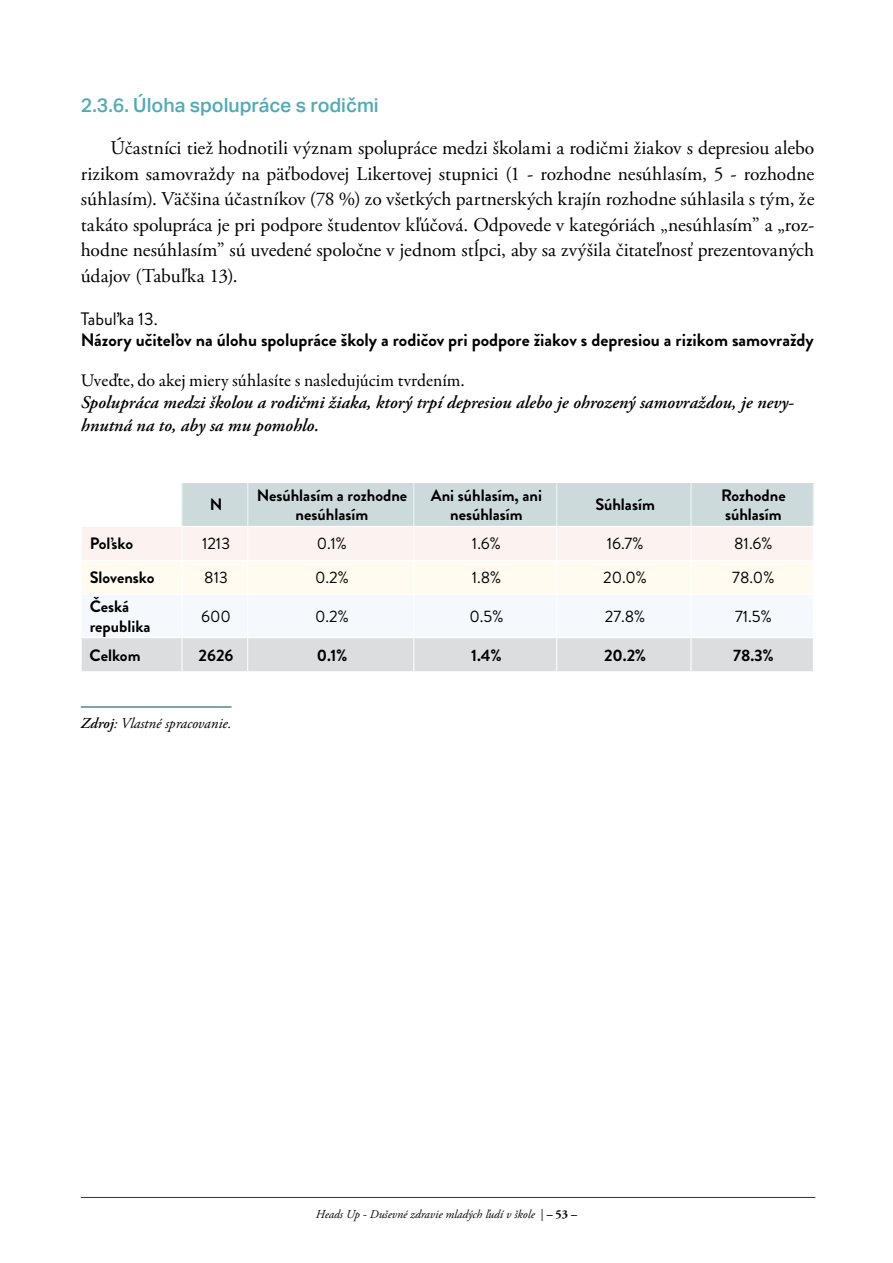
<style>
.page{position:relative;width:893px;height:1263px;background:#fff}
.page>*{position:absolute;margin:0;border:0;box-sizing:border-box;transform-origin:0 0}
.t1{font:19.5px/25.5px "Adobe Garamond Pro";letter-spacing:-.005em;color:#000;text-align:justify}
.t2{font:500 19.5px "Aktiv Grotesk";color:#53a9b4}
.t3{font:italic 600 18px/22.5px "Adobe Garamond Pro";color:#000}
.t4{font:700 18px "Brandon Grotesque";color:#000}
.t5{font:18px "Garamond Premr Pro";color:#000}
.t6{font:18px "Brandon Grotesque";color:#000}
.t7{font:700 16.5px/19.8px "Brandon Grotesque";color:#000;text-align:center}
.t8{font:16.5px "Brandon Grotesque";color:#000}
.t9{font:italic 15px "Adobe Garamond Pro";color:#000}
.t10{font:italic 12px "Adobe Garamond Pro";color:#000}
.s1{font-weight:600}
.s2{font-style:normal}
.s3{font-weight:700;font-style:normal}
</style>
<div class="page">
<hr style="left:81px;top:1197px;width:734px;height:1px;background:#004751">
<hr style="left:81px;top:707px;width:151px;height:1px;background:#004751">
<svg style="left:82px;top:483px;width:731px;height:188px"></svg>
<hr style="left:181px;top:483px;width:2px;height:43px;background:#e6edee">
<hr style="left:247px;top:483px;width:1px;height:43px;background:#e6edee">
<hr style="left:413px;top:483px;width:2px;height:43px;background:#e6edee">
<hr style="left:556px;top:483px;width:1px;height:43px;background:#e6edee">
<hr style="left:690px;top:483px;width:2px;height:43px;background:#e6edee">
<hr style="left:812px;top:483px;width:2px;height:43px;background:#e6edee">
<hr style="left:182px;top:638px;width:1px;height:33px;background:#fff">
<hr style="left:247px;top:638px;width:1px;height:33px;background:#fff">
<hr style="left:413px;top:638px;width:1px;height:33px;background:#fff">
<hr style="left:556px;top:638px;width:1px;height:33px;background:#fff">
<hr style="left:691px;top:638px;width:1px;height:33px;background:#fff">
<hr style="left:81px;top:526px;width:101px;height:1px;background:#fff">
<hr style="left:182px;top:526px;width:66px;height:1px;background:#fff">
<hr style="left:248px;top:526px;width:166px;height:1px;background:#fff">
<hr style="left:414px;top:526px;width:143px;height:1px;background:#fff">
<hr style="left:557px;top:526px;width:134px;height:1px;background:#fff">
<hr style="left:691px;top:526px;width:123px;height:1px;background:#fff">
<hr style="left:182px;top:527px;width:1px;height:33px;background:#fff">
<hr style="left:247px;top:527px;width:1px;height:33px;background:#fff">
<hr style="left:413px;top:527px;width:1px;height:33px;background:#fff">
<hr style="left:556px;top:527px;width:1px;height:33px;background:#fff">
<hr style="left:691px;top:527px;width:1px;height:33px;background:#fff">
<hr style="left:81px;top:560px;width:101px;height:1px;background:#fff">
<hr style="left:182px;top:560px;width:66px;height:1px;background:#fff">
<hr style="left:182px;top:561px;width:1px;height:33px;background:#fff">
<hr style="left:248px;top:560px;width:166px;height:1px;background:#fff">
<hr style="left:247px;top:561px;width:1px;height:33px;background:#fff">
<hr style="left:414px;top:560px;width:143px;height:1px;background:#fff">
<hr style="left:413px;top:561px;width:1px;height:33px;background:#fff">
<hr style="left:557px;top:560px;width:134px;height:1px;background:#fff">
<hr style="left:556px;top:561px;width:1px;height:33px;background:#fff">
<hr style="left:691px;top:560px;width:123px;height:1px;background:#fff">
<hr style="left:691px;top:561px;width:1px;height:33px;background:#fff">
<hr style="left:81px;top:594px;width:101px;height:1px;background:#fff">
<hr style="left:81px;top:637px;width:101px;height:1px;background:#fff">
<hr style="left:182px;top:594px;width:66px;height:1px;background:#fff">
<hr style="left:182px;top:595px;width:1px;height:42px;background:#fff">
<hr style="left:182px;top:637px;width:66px;height:1px;background:#fff">
<hr style="left:248px;top:594px;width:166px;height:1px;background:#fff">
<hr style="left:247px;top:595px;width:1px;height:42px;background:#fff">
<hr style="left:248px;top:637px;width:166px;height:1px;background:#fff">
<hr style="left:414px;top:594px;width:143px;height:1px;background:#fff">
<hr style="left:413px;top:595px;width:1px;height:42px;background:#fff">
<hr style="left:414px;top:637px;width:143px;height:1px;background:#fff">
<hr style="left:557px;top:594px;width:134px;height:1px;background:#fff">
<hr style="left:556px;top:595px;width:1px;height:42px;background:#fff">
<hr style="left:557px;top:637px;width:134px;height:1px;background:#fff">
<hr style="left:691px;top:594px;width:123px;height:1px;background:#fff">
<hr style="left:691px;top:595px;width:1px;height:42px;background:#fff">
<hr style="left:691px;top:637px;width:123px;height:1px;background:#fff">
<p class="t2" style="left:81px;top:94px;width:299px">2.3.6. Úloha spolupráce s rodičmi</p>
<p class="t1" style="left:81px;top:136px;width:735px;text-indent:30px">Účastníci tiež hodnotili význam spolupráce medzi školami a rodičmi žiakov s depresiou alebo rizikom samovraždy na päťbodovej Likertovej stupnici (1 - rozhodne nesúhlasím, 5 - rozhodne súhlasím). Väčšina účastníkov (78 %) zo všetkých partnerských krajín rozhodne súhlasila s tým, že takáto spolupráca je pri podpore študentov kľúčová. Odpovede v kategóriách „nesúhlasím” a „roz&shy;hodne nesúhlasím” sú uvedené spoločne v jednom stĺpci, aby sa zvýšila čitateľnosť prezentovaných údajov (Tabuľka 13).</p>
<p class="t6" style="left:81px;top:306px;width:78px">Tabuľka 13.</p>
<p class="t4" style="left:81px;top:327px;width:735px">Názory učiteľov na úlohu spolupráce školy a rodičov pri podpore žiakov s depresiou a rizikom samovraždy</p>
<p class="t5" style="left:81px;top:369px;width:385px">Uveďte, do akej miery súhlasíte s nasledujúcim tvrdením.</p>
<p class="t3" style="left:81px;top:391px;width:715px">Spolupráca medzi školou a rodičmi žiaka, ktorý trpí depresiou alebo je ohrozený samovraždou, je nevy&shy;hnutná na to, aby sa mu pomohlo.</p>
<p class="t7" style="left:210px;top:495px;width:14px">N</p>
<p class="t7" style="left:257px;top:485px;width:152px">Nesúhlasím a rozhodne nesúhlasím</p>
<p class="t7" style="left:431px;top:485px;width:113px">Ani súhlasím, ani nesúhlasím</p>
<p class="t7" style="left:595px;top:495px;width:61px">Súhlasím</p>
<p class="t7" style="left:721px;top:485px;width:66px;text-align:left">Rozhodne súhlasím</p>
<p class="t7" style="left:90px;top:534px;width:45px">Poľsko</p>
<p class="t8" style="left:202px;top:532px;width:30px">1213</p>
<p class="t8" style="left:317px;top:532px;width:32px">0.1%</p>
<p class="t8" style="left:472px;top:532px;width:31px">1.6%</p>
<p class="t8" style="left:607px;top:532px;width:38px">16.7%</p>
<p class="t8" style="left:734px;top:532px;width:40px">81.6%</p>
<p class="t7" style="left:90px;top:568px;width:66px">Slovensko</p>
<p class="t8" style="left:204px;top:566px;width:25px">813</p>
<p class="t8" style="left:315px;top:566px;width:35px">0.2%</p>
<p class="t8" style="left:472px;top:566px;width:31px">1.8%</p>
<p class="t8" style="left:603px;top:566px;width:45px">20.0%</p>
<p class="t8" style="left:732px;top:566px;width:44px">78.0%</p>
<p class="t7" style="left:90px;top:597px;width:62px;text-align:left">Česká republika</p>
<p class="t8" style="left:201px;top:605px;width:31px">600</p>
<p class="t8" style="left:315px;top:605px;width:35px">0.2%</p>
<p class="t8" style="left:469px;top:605px;width:36px">0.5%</p>
<p class="t8" style="left:605px;top:605px;width:42px">27.8%</p>
<p class="t8" style="left:735px;top:605px;width:38px">71.5%</p>
<p class="t7" style="left:90px;top:645px;width:52px">Celkom</p>
<p class="t7" style="left:199px;top:645px;width:36px">2626</p>
<p class="t7" style="left:317px;top:645px;width:32px">0.1%</p>
<p class="t7" style="left:471px;top:645px;width:32px">1.4%</p>
<p class="t7" style="left:604px;top:645px;width:44px">20.2%</p>
<p class="t7" style="left:733px;top:645px;width:42px">78.3%</p>
<p class="t9" style="left:81px;top:715px;width:152px"><span class="s1">Zdroj</span>: Vlastné spracovanie.</p>
<p class="t10" style="left:316px;top:1207px;width:263px">Heads Up - Duševné zdravie mladých ľudí v škole <span class="s2">|</span> <span class="s3">– 53 –</span></p>
</div>
